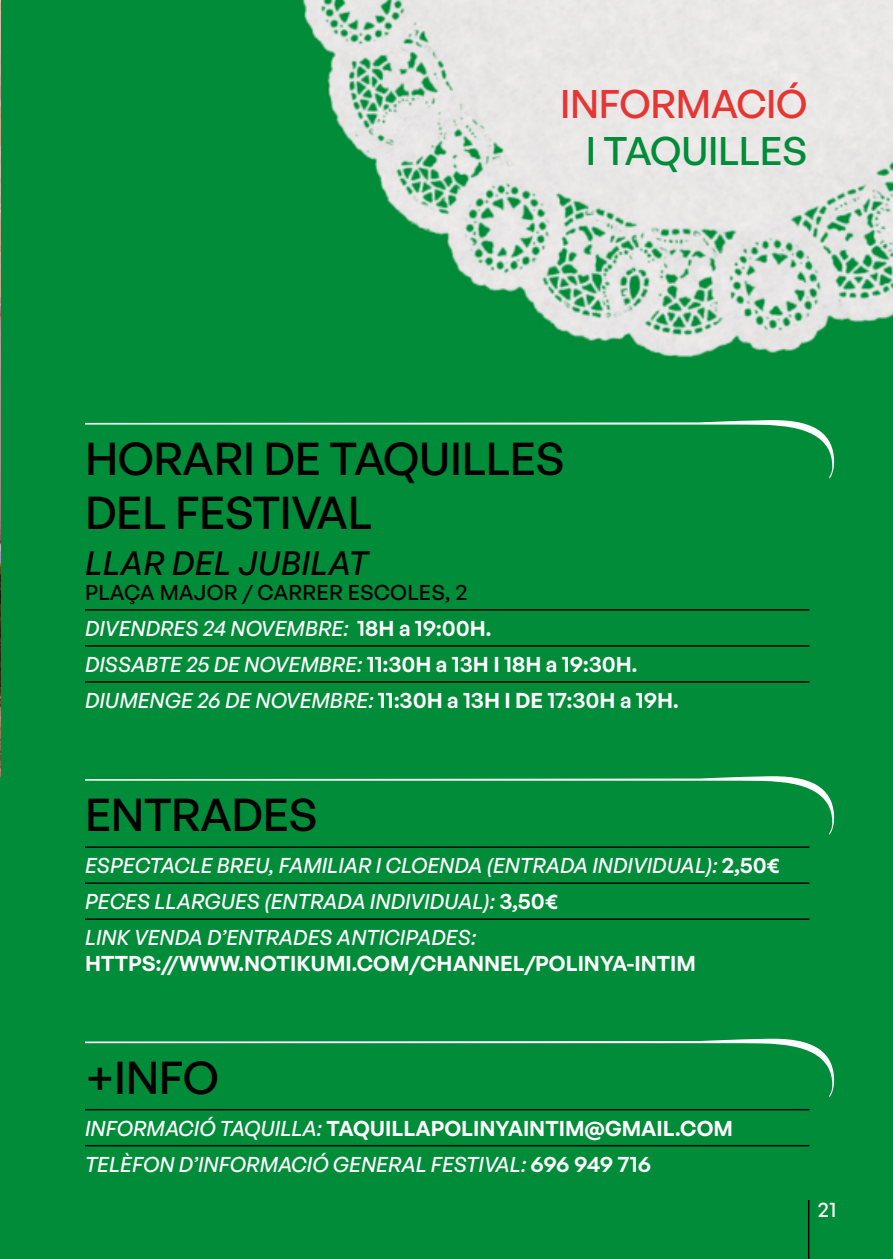
<style>
.page{position:relative;width:893px;height:1259px;background:#008c38}
.page>*{position:absolute;margin:0;border:0;box-sizing:border-box;transform-origin:0 0}
.t1{font:500 45px/54px "General Sans";letter-spacing:-.01em;color:#000}
.t2{font:500 39px "General Sans";letter-spacing:-.01em;color:#e63634}
.t3{font:500 39px "General Sans";letter-spacing:-.01em;color:#008c38}
.t4{font:italic 500 33px "General Sans";letter-spacing:.01em;color:#000}
.t5{font:italic 500 21px/36px "General Sans";color:#fff}
.t6{font:600 21px "General Sans";color:#fff}
.t7{font:500 21px "General Sans";color:#fff}
.s1{font-style:normal;color:#000}
.s2{font-weight:600;font-style:normal}
</style>
<div class="page">
<img style="left:0;top:0;width:1px;height:776px">
<img style="left:302px;top:0;width:591px;height:358px">
<hr style="left:85px;top:609px;width:724px;height:1px;background:#000">
<hr style="left:85px;top:645px;width:724px;height:1px;background:#000">
<hr style="left:85px;top:681px;width:724px;height:1px;background:#000">
<svg style="left:85px;top:420px;width:749px;height:58px"></svg>
<hr style="left:85px;top:846px;width:724px;height:2px;background:#000">
<hr style="left:85px;top:882px;width:724px;height:2px;background:#000">
<hr style="left:85px;top:918px;width:724px;height:2px;background:#000">
<svg style="left:85px;top:776px;width:749px;height:58px"></svg>
<hr style="left:85px;top:1109px;width:724px;height:1px;background:#000">
<hr style="left:85px;top:1145px;width:724px;height:1px;background:#000">
<svg style="left:85px;top:1038px;width:749px;height:59px"></svg>
<hr style="left:808px;top:1200px;width:1px;height:59px;background:#000">
<h2 class="t2" style="left:560px;top:80px;width:249px">INFORMACIÓ</h2>
<h2 class="t3" style="left:586px;top:126px;width:223px">I TAQUILLES</h2>
<h1 class="t1" style="left:85px;top:431px;width:481px">HORARI DE TAQUILLES<br>DEL FESTIVAL</h1>
<h3 class="t4" style="left:85px;top:542px;width:284px">LLAR DEL JUBILAT</h3>
<p class="t5" style="left:85px;top:574px;width:595px"><span class="s1">PLAÇA MAJOR / CARRER ESCOLES, 2<br></span>DIVENDRES 24 NOVEMBRE: <span class="s2">18H a 19:00H.<br></span>DISSABTE 25 DE NOVEMBRE: <span class="s2">11:30H a 13H I 18H a 19:30H.<br></span>DIUMENGE 26 DE NOVEMBRE: <span class="s2">11:30H a 13H I DE 17:30H a 19H.</span></p>
<h1 class="t1" style="left:85px;top:787px;width:234px">ENTRADES</h1>
<p class="t5" style="left:85px;top:847px;width:696px">ESPECTACLE BREU, FAMILIAR I CLOENDA (ENTRADA INDIVIDUAL): <span class="s2">2,50€<br></span>PECES LLARGUES (ENTRADA INDIVIDUAL): <span class="s2">3,50€<br></span>LINK VENDA D’ENTRADES ANTICIPADES:</p>
<p class="t6" style="left:85px;top:949px;width:612px">HTTPS://WWW.NOTIKUMI.COM/CHANNEL/POLINYA-INTIM</p>
<h1 class="t1" style="left:85px;top:1049px;width:136px">+INFO</h1>
<p class="t5" style="left:85px;top:1110px;width:649px">INFORMACIÓ TAQUILLA: <span class="s2">TAQUILLAPOLINYAINTIM@GMAIL.COM<br></span>TELÈFON D’INFORMACIÓ GENERAL FESTIVAL: <span class="s2">696 949 716</span></p>
<p class="t7" style="left:818px;top:1195px;width:20px">21</p>
</div>
